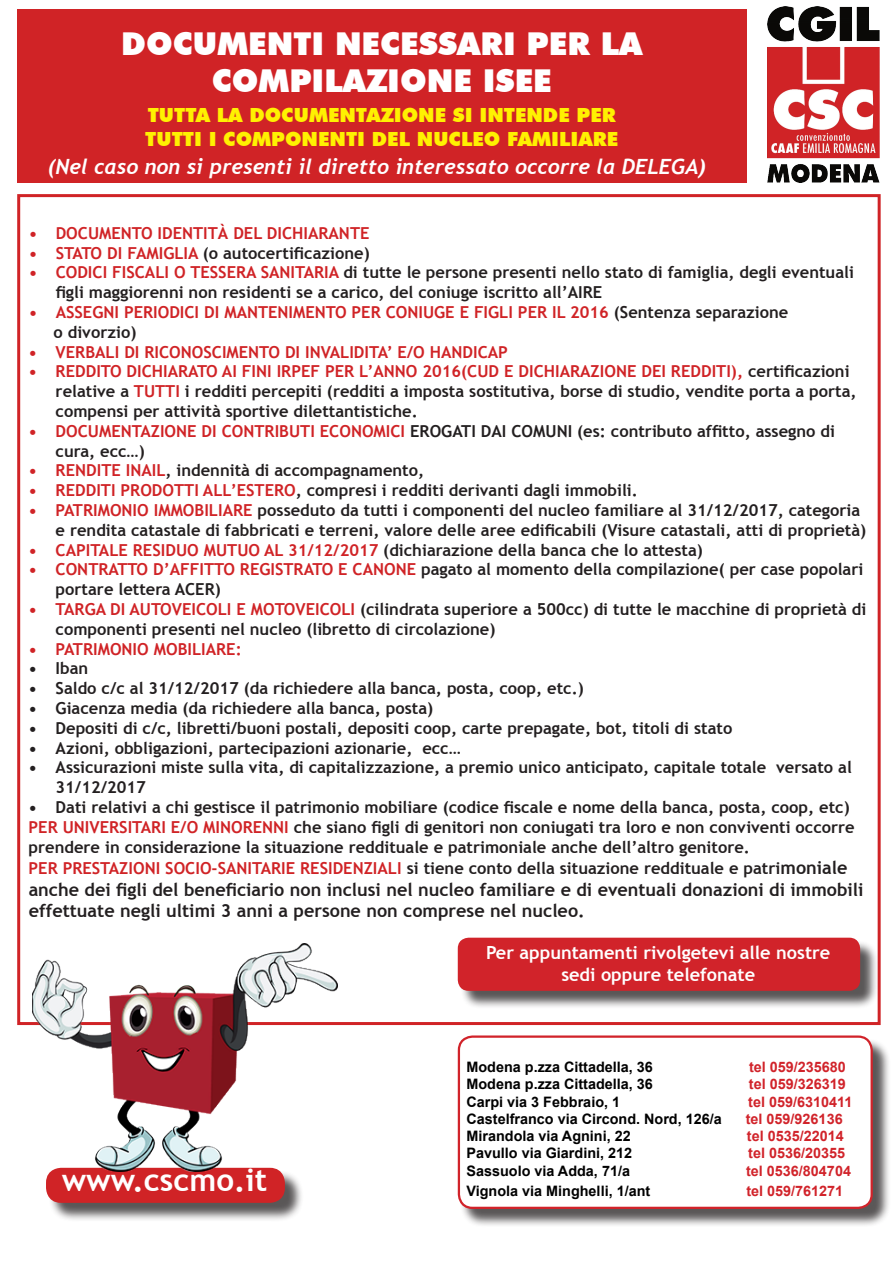
<style>
.page{position:relative;width:893px;height:1263px;background:#fff}
.page>*{position:absolute;margin:0;border:0;box-sizing:border-box;transform-origin:0 0}
.t1{font:900 31.5px/37.8px "Futura BT";color:#fff;text-align:center}
.t2{font:700 31.35px "Trebuchet MS";color:#fff}
.t3{font:italic 700 21px "Trebuchet";color:#fff}
.t4{font:900 19.5px/23.4px "Futura BT";color:#fff101}
.t5{font:700 18.15px/21.8px "Trebuchet MS";color:#fff;text-align:center}
.t6{font:700 18px/21.6px "Trebuchet MS";color:#231f20}
.t7{font:700 16.5px/19.8px "Trebuchet MS";color:#231f20}
.t8{font:700 16.5px/19.8px "Trebuchet MS";color:#d02326}
.t9{font:700 14.4px "Arial";color:#000}
.t10{font:700 14.4px "Arial";color:#d1232a}
.s1{color:#d02326}
.s2{color:#231f20}
.s3{font-size:18px}
</style>
<div class="page">
<div style="left:17px;top:9px;width:729px;height:174px;background:#d02326"></div>
<img style="left:767px;top:6px;width:112px;height:177px">
<div style="left:460px;top:1038px;width:432px;height:190px;background:#231f20;opacity:.75"></div>
<div style="left:459px;top:1036px;width:413px;height:172px;background:#fff;border-radius:14px"></div>
<div style="left:458px;top:1035px;width:415px;height:174px;border:2px solid #d1232a;border-radius:14px"></div>
<div style="left:460px;top:940px;width:419px;height:69px;background:#231f20;opacity:.75"></div>
<div style="left:458px;top:938px;width:402px;height:53px;background:#d1232a;border-radius:11px"></div>
<div style="left:48px;top:1170px;width:256px;height:52px;background:#231f20;opacity:.75"></div>
<div style="left:46px;top:1168px;width:239px;height:35px;background:#d02326;border-radius:15px"></div>
<img style="left:32px;top:944px;width:305px;height:228px">
<h1 class="t1" style="left:121px;top:24px;width:523px">DOCUMENTI NECESSARI PER LA<br>COMPILAZIONE ISEE</h1>
<p class="t4" style="left:145px;top:104px;width:474px">TUTTA LA DOCUMENTAZIONE SI INTENDE PER<br>TUTTI I COMPONENTI DEL NUCLEO FAMILIARE</p>
<p class="t3" style="left:48px;top:154px;width:660px">(Nel caso non si presenti il diretto interessato occorre la DELEGA)</p>
<p class="t8" style="left:29px;top:223px;width:342px">• DOCUMENTO IDENTITÀ DEL DICHIARANTE</p>
<p class="t7" style="left:29px;top:243px;width:343px"><span class="s1">• STATO DI FAMIGLIA</span> (o autocertificazione)</p>
<p class="t7" style="left:56px;top:263px;width:800px;text-indent:-27px"><span class="s1">• CODICI FISCALI O TESSERA SANITARIA</span> di tutte le persone presenti nello stato di famiglia, degli eventuali figli maggiorenni non residenti se a carico, del coniuge iscritto all’AIRE</p>
<p class="t8" style="left:53px;top:302px;width:736px;text-indent:-25px">• ASSEGNI PERIODICI DI MANTENIMENTO PER CONIUGE E FIGLI PER IL 2016 <span class="s2">(Sentenza separazione o divorzio)</span></p>
<p class="t8" style="left:29px;top:342px;width:481px">• VERBALI DI RICONOSCIMENTO DI INVALIDITA’ E/O HANDICAP</p>
<p class="t7" style="left:56px;top:362px;width:802px;text-indent:-27px"><span class="s1">• REDDITO DICHIARATO AI FINI IRPEF PER L’ANNO 2016(CUD E DICHIARAZIONE DEI REDDITI),</span> certificazioni relative a <span class="s1">TUTTI</span> i redditi percepiti (redditi a imposta sostitutiva, borse di studio, vendite porta a porta, compensi per attività sportive dilettantistiche.</p>
<p class="t7" style="left:56px;top:421px;width:781px;text-indent:-27px"><span class="s1">• DOCUMENTAZIONE DI CONTRIBUTI ECONOMICI</span> EROGATI DAI COMUNI (es: contributo affitto, assegno di cura, ecc…)</p>
<p class="t7" style="left:29px;top:461px;width:397px"><span class="s1">• RENDITE INAIL</span>, indennità di accompagnamento,</p>
<p class="t7" style="left:29px;top:480px;width:611px"><span class="s1">• REDDITI PRODOTTI ALL’ESTERO</span>, compresi i redditi derivanti dagli immobili.</p>
<p class="t7" style="left:56px;top:500px;width:812px;text-indent:-27px"><span class="s1">• PATRIMONIO IMMOBILIARE</span> posseduto da tutti i componenti del nucleo familiare al 31/12/2017, categoria e rendita catastale di fabbricati e terreni, valore delle aree edificabili (Visure catastali, atti di proprietà)</p>
<p class="t7" style="left:29px;top:540px;width:676px"><span class="s1">• CAPITALE RESIDUO MUTUO AL 31/12/2017</span> (dichiarazione della banca che lo attesta)</p>
<p class="t7" style="left:56px;top:560px;width:809px;text-indent:-27px"><span class="s1">• CONTRATTO D’AFFITTO REGISTRATO E CANONE</span> pagato al momento della compilazione( per case popolari portare lettera ACER)</p>
<p class="t7" style="left:56px;top:599px;width:812px;text-indent:-27px"><span class="s1">• TARGA DI AUTOVEICOLI E MOTOVEICOLI</span> (cilindrata superiore a 500cc) di tutte le macchine di proprietà di componenti presenti nel nucleo (libretto di circolazione)</p>
<p class="t8" style="left:29px;top:639px;width:215px">• PATRIMONIO MOBILIARE:</p>
<p class="t7" style="left:29px;top:659px;width:61px">• Iban</p>
<p class="t7" style="left:29px;top:678px;width:557px">• Saldo c/c al 31/12/2017 (da richiedere alla banca, posta, coop, etc.)</p>
<p class="t7" style="left:29px;top:698px;width:406px">• Giacenza media (da richiedere alla banca, posta)</p>
<p class="t7" style="left:29px;top:718px;width:705px">• Depositi di c/c, libretti/buoni postali, depositi coop, carte prepagate, bot, titoli di stato</p>
<p class="t7" style="left:29px;top:738px;width:434px">• Azioni, obbligazioni, partecipazioni azionarie, ecc…</p>
<p class="t7" style="left:56px;top:758px;width:798px;text-indent:-27px">• Assicurazioni miste sulla vita, di capitalizzazione, a premio unico anticipato, capitale totale versato al<br>31/12/2017</p>
<p class="t7" style="left:29px;top:797px;width:828px">• Dati relativi a chi gestisce il patrimonio mobiliare (codice fiscale e nome della banca, posta, coop, etc)<br><span class="s1">PER UNIVERSITARI E/O MINORENNI</span> che siano figli di genitori non coniugati tra loro e non conviventi occorre prendere in considerazione la situazione reddituale e patrimoniale anche dell’altro genitore.</p>
<p class="t7" style="left:29px;top:858px;width:820px"><span class="s1">PER PRESTAZIONI SOCIO-SANITARIE RESIDENZIALI</span> si tiene conto della situazione reddituale e patri<span class="s3">moniale</span></p>
<p class="t6" style="left:29px;top:878px;width:836px">anche dei figli del beneficiario non inclusi nel nucleo familiare e di eventuali donazioni di immobili effettuate negli ultimi 3 anni a persone non comprese nel nucleo.</p>
<h2 class="t2" style="left:62px;top:1160px;width:207px">www.cscmo.it</h2>
<p class="t5" style="left:486px;top:941px;width:346px">Per appuntamenti rivolgetevi alle nostre sedi oppure telefonate</p>
<p class="t9" style="left:466px;top:1057px;width:188px">Modena p.zza Cittadella, 36</p>
<p class="t10" style="left:749px;top:1057px;width:98px">tel 059/235680</p>
<p class="t9" style="left:466px;top:1075px;width:188px">Modena p.zza Cittadella, 36</p>
<p class="t10" style="left:749px;top:1075px;width:98px">tel 059/326319</p>
<p class="t9" style="left:466px;top:1092px;width:155px">Carpi via 3 Febbraio, 1</p>
<p class="t10" style="left:748px;top:1092px;width:106px">tel 059/6310411</p>
<p class="t9" style="left:466px;top:1109px;width:257px">Castelfranco via Circond. Nord, 126/a</p>
<p class="t10" style="left:746px;top:1109px;width:98px">tel 059/926136</p>
<p class="t9" style="left:466px;top:1126px;width:166px">Mirandola via Agnini, 22</p>
<p class="t10" style="left:747px;top:1126px;width:98px">tel 0535/22014</p>
<p class="t9" style="left:466px;top:1144px;width:167px">Pavullo via Giardini, 212</p>
<p class="t10" style="left:748px;top:1144px;width:98px">tel 0536/20355</p>
<p class="t9" style="left:466px;top:1161px;width:165px">Sassuolo via Adda, 71/a</p>
<p class="t10" style="left:746px;top:1161px;width:106px">tel 0536/804704</p>
<p class="t9" style="left:466px;top:1181px;width:185px">Vignola via Minghelli, 1/ant</p>
<p class="t10" style="left:746px;top:1181px;width:98px">tel 059/761271</p>
</div>
